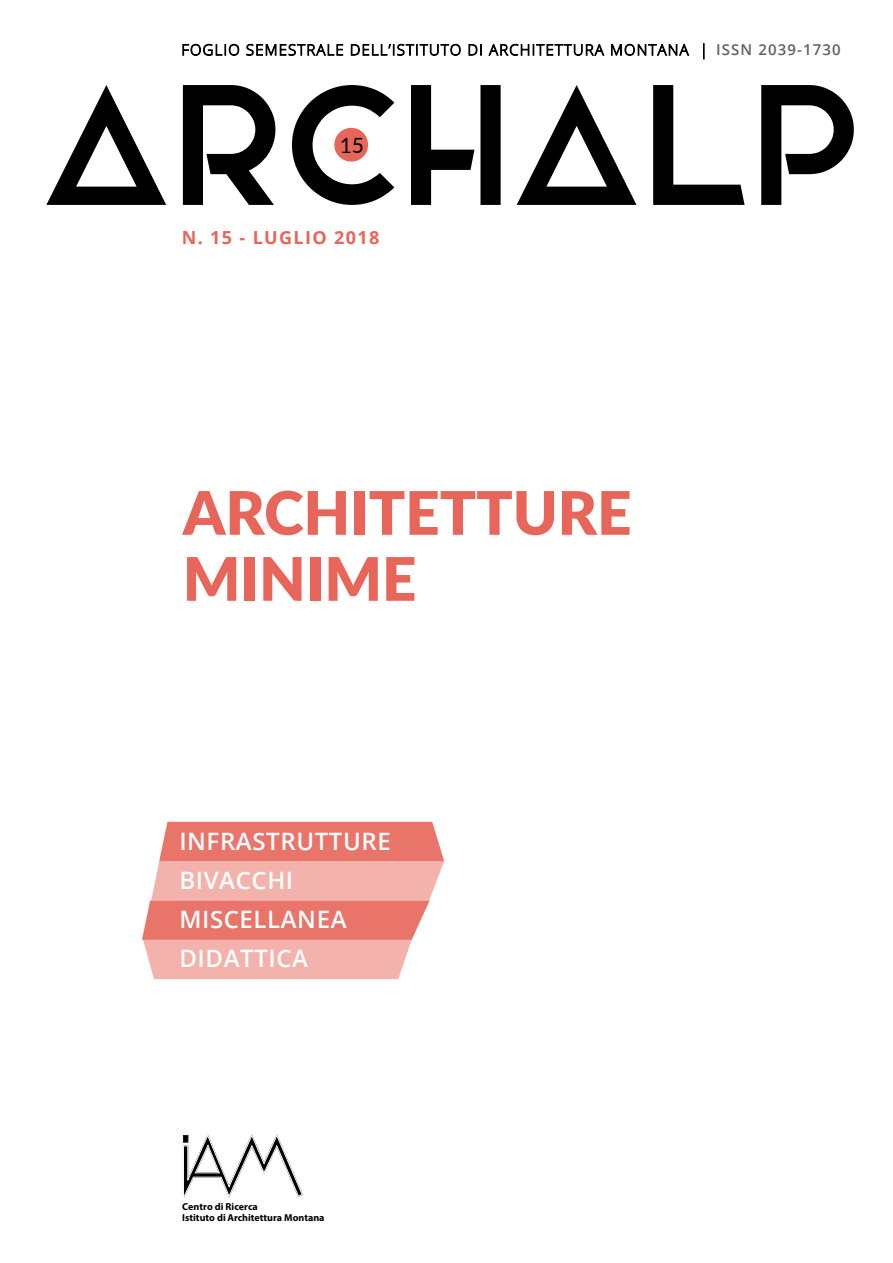
<style>
.page{position:relative;width:893px;height:1263px;background:#fff}
.page>*{position:absolute;margin:0;border:0;box-sizing:border-box;transform-origin:0 0}
.t1{font:900 60px/66px "Lato";color:#e76559}
.t2{font:600 24px/39px "Open Sans";letter-spacing:.025em;color:#fff}
.t3{font:21px "Lato";color:#000}
.t4{font:700 18px "Open Sans";letter-spacing:.075em;color:#e76559}
.t5{font:600 15px "Open Sans";letter-spacing:.075em;color:#616066}
.t6{font:700 10.05px/10.8px "Myriad Pro";color:#000}
</style>
<div class="page">
<svg style="left:46px;top:85px;width:120px;height:120px"></svg>
<svg style="left:183px;top:85px;width:92px;height:120px"></svg>
<svg style="left:411px;top:85px;width:90px;height:120px"></svg>
<svg style="left:517px;top:85px;width:119px;height:120px"></svg>
<svg style="left:653px;top:85px;width:92px;height:120px"></svg>
<svg style="left:761px;top:85px;width:93px;height:120px"></svg>
<svg style="left:183px;top:44px;width:56px;height:12px"></svg>
<svg style="left:246px;top:44px;width:97px;height:12px"></svg>
<svg style="left:351px;top:44px;width:110px;height:12px"></svg>
<svg style="left:469px;top:44px;width:13px;height:12px"></svg>
<svg style="left:489px;top:44px;width:115px;height:12px"></svg>
<svg style="left:611px;top:44px;width:78px;height:12px"></svg>
<svg style="left:703px;top:44px;width:1px;height:15px"></svg>
<svg style="left:183px;top:1134px;width:120px;height:64px"></svg>
<svg style="left:262px;top:523px;width:18px;height:6px"></svg>
<svg style="left:292px;top:85px;width:102px;height:120px"></svg>
<svg style="left:142px;top:822px;width:302px;height:157px;background:#ef9d96"></svg>
<h3 class="t3" style="left:340px;top:131px;width:26px">15</h3>
<h3 class="t4" style="left:182px;top:225px;width:199px">N. 15 - LUGLIO 2018</h3>
<h3 class="t5" style="left:716px;top:39px;width:126px">ISSN 2039-1730</h3>
<h1 class="t1" style="left:183px;top:477px;width:450px">ARCHITETTURE<br>MINIME</h1>
<h2 class="t2" style="left:179px;top:821px;width:213px">INFRASTRUTTURE<br>BIVACCHI<br>MISCELLANEA<br>DIDATTICA</h2>
<p class="t6" style="left:182px;top:1201px;width:144px">Centro di Ricerca<br>Istituto di Architettura Montana</p>
</div>
